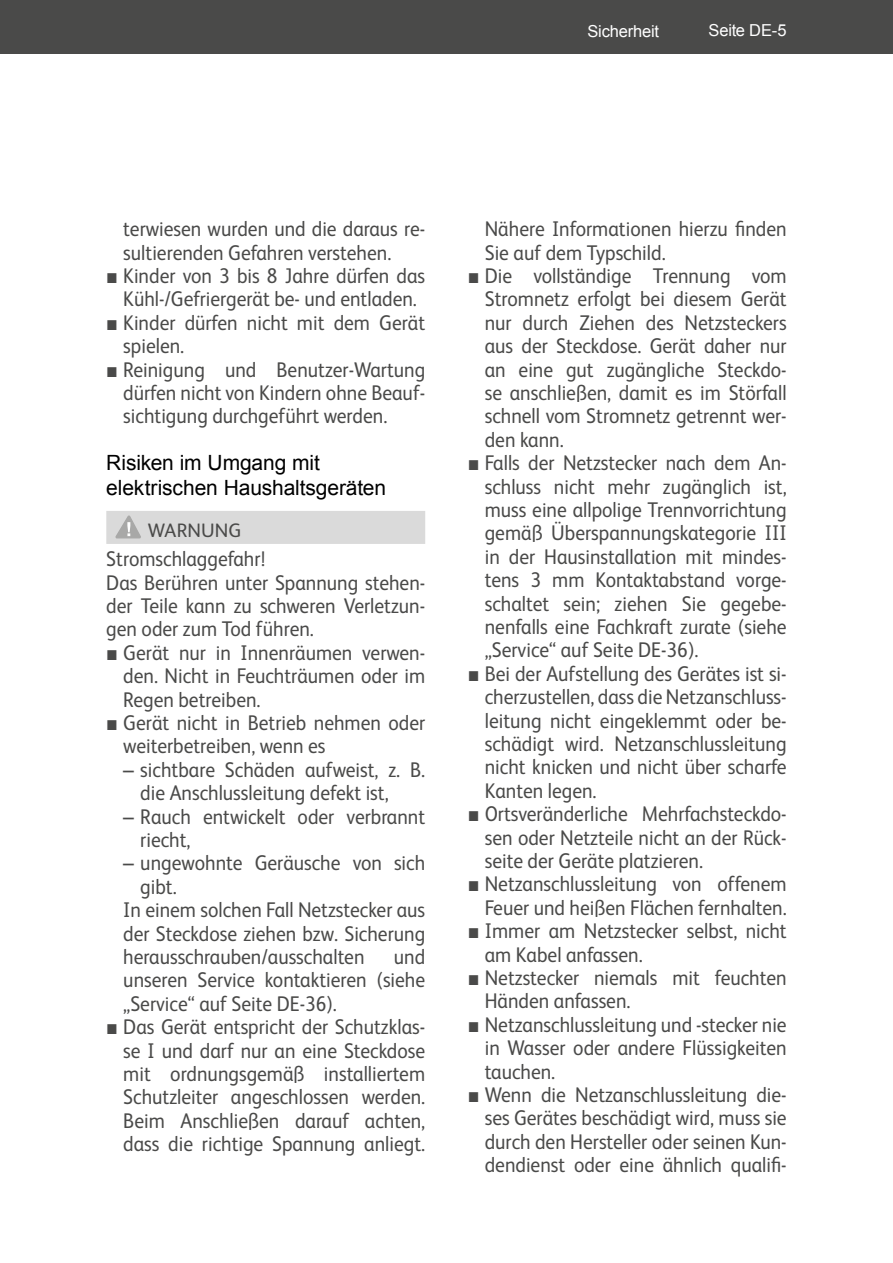
<style>
.page{position:relative;width:893px;height:1263px;background:#fff}
.page>*{position:absolute;margin:0;border:0;box-sizing:border-box;transform-origin:0 0}
.t1{font:21.3px/23.4px "FS Albert";color:#4a4a49;text-align:justify;scale:.92 1}
.t2{font:21px/25.2px "Arial";letter-spacing:-.005em;color:#000}
.t3{font:19.5px "FS Albert";letter-spacing:.005em;color:#4a4a49}
.t4{font:16.5px "Arial";letter-spacing:-.015em;color:#fff}
.s1{font-family:"Arial"}
</style>
<div class="page">
<div style="left:0;top:0;width:893px;height:54px;background:#4a4a49"></div>
<div style="left:106px;top:511px;width:319px;height:33px;background:#dadada"></div>
<svg style="left:116px;top:515px;width:25px;height:24px"></svg>
<p class="t4" style="left:587px;top:21px;width:73px">Sicherheit</p>
<p class="t4" style="left:709px;top:20px;width:80px">Seite DE-5</p>
<p class="t1" style="left:123px;top:216px;width:330px">terwiesen wurden und die daraus re&shy;sultierenden Gefahren verstehen.</p>
<p class="t1" style="left:106px;top:263px;width:348px;text-align:center"><span class="s1">■</span> Kinder von 3 bis 8 Jahre dürfen das<br>Kühl-/Gefriergerät be- und entladen.</p>
<p class="t1" style="left:123px;top:310px;width:330px;text-indent:-17px"><span class="s1">■</span> Kinder dürfen nicht mit dem Gerät spielen.</p>
<p class="t1" style="left:123px;top:356px;width:330px;text-indent:-17px"><span class="s1">■</span> Reinigung und Benutzer-Wartung dürfen nicht von Kindern ohne Beauf&shy;sichtigung durchgeführt werden.</p>
<p class="t2" style="left:106px;top:450px;width:281px">Risiken im Umgang mit elektrischen Haushaltsgeräten</p>
<p class="t3" style="left:148px;top:518px;width:95px">WARNUNG</p>
<p class="t1" style="left:106px;top:546px;width:348px;text-align:left">Stromschlaggefahr!<br>Das Berühren unter Spannung stehen&shy;der Teile kann zu schweren Verletzun&shy;gen oder zum Tod führen.</p>
<p class="t1" style="left:123px;top:640px;width:330px;text-indent:-17px"><span class="s1">■</span> Gerät nur in Innenräumen verwen&shy;den. Nicht in Feuchträumen oder im Regen betreiben.</p>
<p class="t1" style="left:123px;top:710px;width:330px;text-indent:-17px"><span class="s1">■</span> Gerät nicht in Betrieb nehmen oder weiterbetreiben, wenn es</p>
<p class="t1" style="left:140px;top:757px;width:311px;text-indent:-17px"><span class="s1">–</span> sichtbare Schäden aufweist, z. B. die Anschlussleitung defekt ist,</p>
<p class="t1" style="left:140px;top:803px;width:311px;text-indent:-17px"><span class="s1">–</span> Rauch entwickelt oder verbrannt riecht,</p>
<p class="t1" style="left:123px;top:850px;width:330px"><span class="s1">–</span> ungewohnte Geräusche von sich</p>
<p class="t1" style="left:140px;top:874px;width:41px">gibt.</p>
<p class="t1" style="left:123px;top:897px;width:330px">In einem solchen Fall Netzstecker aus</p>
<p class="t1" style="left:123px;top:921px;width:330px">der Steckdose ziehen bzw. Sicherung</p>
<p class="t1" style="left:123px;top:944px;width:264px">herausschrauben/ausschalten</p>
<p class="t1" style="left:123px;top:944px;width:330px;text-indent:271px">und unseren Service kontaktieren (siehe „Service“ auf Seite DE-36).</p>
<p class="t1" style="left:123px;top:1014px;width:330px;text-indent:-17px"><span class="s1">■</span> Das Gerät entspricht der Schutzklas&shy;se I und darf nur an eine Steckdose mit ordnungsgemäß installiertem Schutzleiter angeschlossen werden.<br>Beim Anschließen darauf achten, dass die richtige Spannung anliegt.</p>
<p class="t1" style="left:485px;top:216px;width:330px">Nähere Informationen hierzu finden<br>Sie auf dem Typschild.</p>
<p class="t1" style="left:485px;top:263px;width:330px;text-indent:-17px"><span class="s1">■</span> Die vollständige Trennung vom Stromnetz erfolgt bei diesem Gerät nur durch Ziehen des Netzsteckers aus der Steckdose. Gerät daher nur an eine gut zugängliche Steckdo&shy;se anschließen, damit es im Störfall schnell vom Stromnetz getrennt wer&shy;den kann.</p>
<p class="t1" style="left:485px;top:450px;width:330px;text-indent:-17px"><span class="s1">■</span> Falls der Netzstecker nach dem An&shy;schluss nicht mehr zugänglich ist, muss eine allpolige Trennvorrichtung gemäß Überspannungskategorie III in der Hausinstallation mit mindes&shy;tens 3 mm Kontaktabstand vorge&shy;schaltet sein; ziehen Sie gegebe&shy;nenfalls eine Fachkraft zurate (siehe „Service“ auf Seite DE-36).</p>
<p class="t1" style="left:485px;top:661px;width:330px;text-indent:-17px"><span class="s1">■</span> Bei der Aufstellung des Gerätes ist si&shy;cherzustellen, dass die Netzanschluss&shy;leitung nicht eingeklemmt oder be&shy;schädigt wird. Netzanschlussleitung nicht knicken und nicht über scharfe Kanten legen.</p>
<p class="t1" style="left:485px;top:801px;width:330px;text-indent:-17px"><span class="s1">■</span> Ortsveränderliche Mehrfachsteckdo&shy;sen oder Netzteile nicht an der Rück&shy;seite der Geräte platzieren.</p>
<p class="t1" style="left:468px;top:871px;width:348px;text-align:right"><span class="s1">■</span> Netzanschlussleitung von offenem<br>Feuer und heißen Flächen fernhalten.</p>
<p class="t1" style="left:485px;top:918px;width:330px;text-indent:-17px"><span class="s1">■</span> Immer am Netzstecker selbst, nicht am Kabel anfassen.</p>
<p class="t1" style="left:485px;top:965px;width:330px;text-indent:-17px"><span class="s1">■</span> Netzstecker niemals mit feuchten<br>Händen anfassen.</p>
<p class="t1" style="left:485px;top:1012px;width:330px;text-indent:-17px"><span class="s1">■</span> Netzanschlussleitung und -stecker nie in Wasser oder andere Flüssigkeiten tauchen.</p>
<p class="t1" style="left:485px;top:1082px;width:330px;text-indent:-17px"><span class="s1">■</span> Wenn die Netzanschlussleitung die&shy;ses Gerätes beschädigt wird, muss sie durch den Hersteller oder seinen Kun&shy;dendienst oder eine ähnlich qualifi-</p>
</div>
